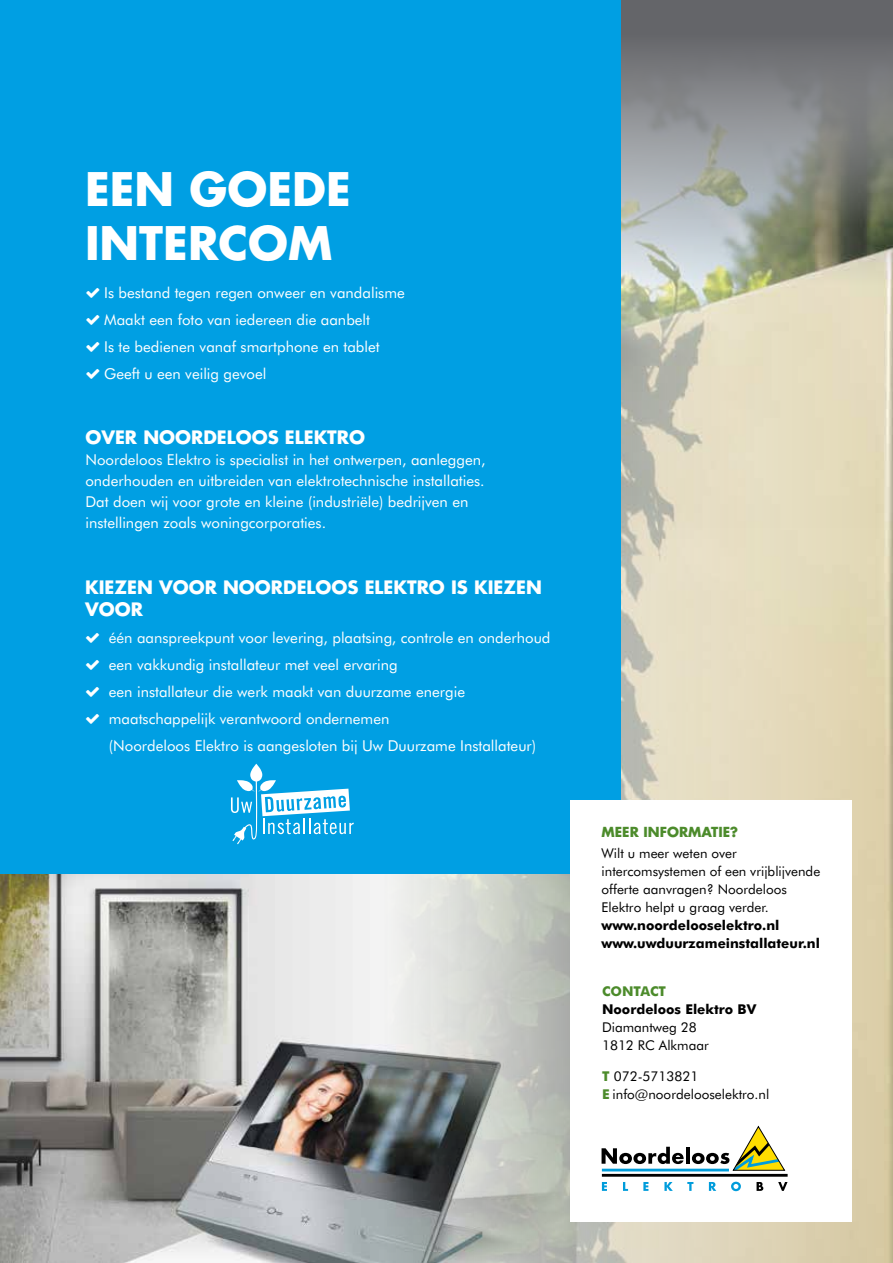
<style>
.page{position:relative;width:893px;height:1263px;background:#fff}
.page>*{position:absolute;margin:0;border:0;box-sizing:border-box;transform-origin:0 0}
.t1{font:700 45px/54px "Futura";color:#fff}
.t2{font:700 18px/21.6px "Futura";color:#fff}
.t3{font:15px/27px "Futura BT";color:#fff}
.t4{font:13.5px/18px "Futura BT";color:#000}
.t5{font:700 13.5px/18px "Futura BT";color:#000}
.t6{font:700 13.5px "Futura";color:#4c8b2b}
.t7{font:700 13.5px "Futura BT";color:#4c8b2b}
.s1{font-weight:700;color:#4c8b2b}
</style>
<div class="page">
<img style="left:0;top:873px;width:385px;height:390px">
<img style="left:385px;top:528px;width:508px;height:735px">
<svg style="left:621px;top:0;width:272px;height:528px;background:#afafa1"></svg>
<div style="left:0;top:0;width:621px;height:873px;background:#009fe3"></div>
<svg style="left:231px;top:764px;width:123px;height:80px"></svg>
<div style="left:570px;top:800px;width:281px;height:421px;background:#fff"></div>
<hr style="left:602px;top:1174px;width:186px;height:3px;background:#000">
<hr style="left:602px;top:1169px;width:127px;height:2px;background:#009cdb">
<svg style="left:602px;top:1147px;width:82px;height:17px"></svg>
<hr style="left:686px;top:1147px;width:4px;height:17px;background:#000">
<svg style="left:602px;top:1182px;width:5px;height:9px"></svg>
<svg style="left:623px;top:1182px;width:5px;height:9px"></svg>
<svg style="left:643px;top:1182px;width:5px;height:9px"></svg>
<svg style="left:664px;top:1182px;width:9px;height:9px"></svg>
<svg style="left:687px;top:1182px;width:6px;height:9px"></svg>
<svg style="left:709px;top:1182px;width:7px;height:9px"></svg>
<svg style="left:731px;top:1182px;width:10px;height:9px"></svg>
<svg style="left:756px;top:1182px;width:7px;height:9px"></svg>
<svg style="left:778px;top:1182px;width:9px;height:9px"></svg>
<svg style="left:692px;top:1125px;width:94px;height:46px"></svg>
<h1 class="t1" style="left:85px;top:161px;width:267px">EEN GOEDE<br>INTERCOM</h1>
<p class="t3" style="left:104px;top:279px;width:302px">Is bestand tegen regen onweer en vandalisme Maakt een foto van iedereen die aanbelt<br>Is te bedienen vanaf smartphone en tablet Geeft u een veilig gevoel</p>
<p class="t2" style="left:85px;top:426px;width:281px">OVER NOORDELOOS ELEKTRO</p>
<p class="t3" style="left:85px;top:449px;width:402px;line-height:21px">Noordeloos Elektro is specialist in het ontwerpen, aanleggen, onderhouden en uitbreiden van elektrotechnische installaties.<br>Dat doen wij voor grote en kleine (industriële) bedrijven en instellingen zoals woningcorporaties.</p>
<p class="t2" style="left:85px;top:576px;width:458px">KIEZEN VOOR NOORDELOOS ELEKTRO IS KIEZEN<br>VOOR</p>
<p class="t3" style="left:109px;top:624px;width:443px">één aanspreekpunt voor levering, plaatsing, controle en onderhoud een vakkundig installateur met veel ervaring<br>een installateur die werk maakt van duurzame energie maatschappelijk verantwoord ondernemen<br>(Noordeloos Elektro is aangesloten bij Uw Duurzame Installateur)</p>
<p class="t6" style="left:602px;top:822px;width:138px">MEER INFORMATIE?</p>
<p class="t4" style="left:602px;top:844px;width:220px">Wilt u meer weten over intercomsystemen of een vrijblijvende offerte aanvragen? Noordeloos<br>Elektro helpt u graag verder.</p>
<p class="t5" style="left:602px;top:916px;width:220px">www.noordelooselektro.nl www.uwduurzameinstallateur.nl</p>
<p class="t7" style="left:602px;top:983px;width:65px">Contact</p>
<p class="t5" style="left:602px;top:1000px;width:156px">Noordeloos Elektro BV</p>
<p class="t4" style="left:602px;top:1018px;width:108px">Diamantweg 28<br>1812 RC Alkmaar</p>
<p class="t4" style="left:602px;top:1067px;width:169px"><span class="s1">T</span> 072-5713821<br><span class="s1">E</span> info@noordelooselektro.nl</p>
</div>
